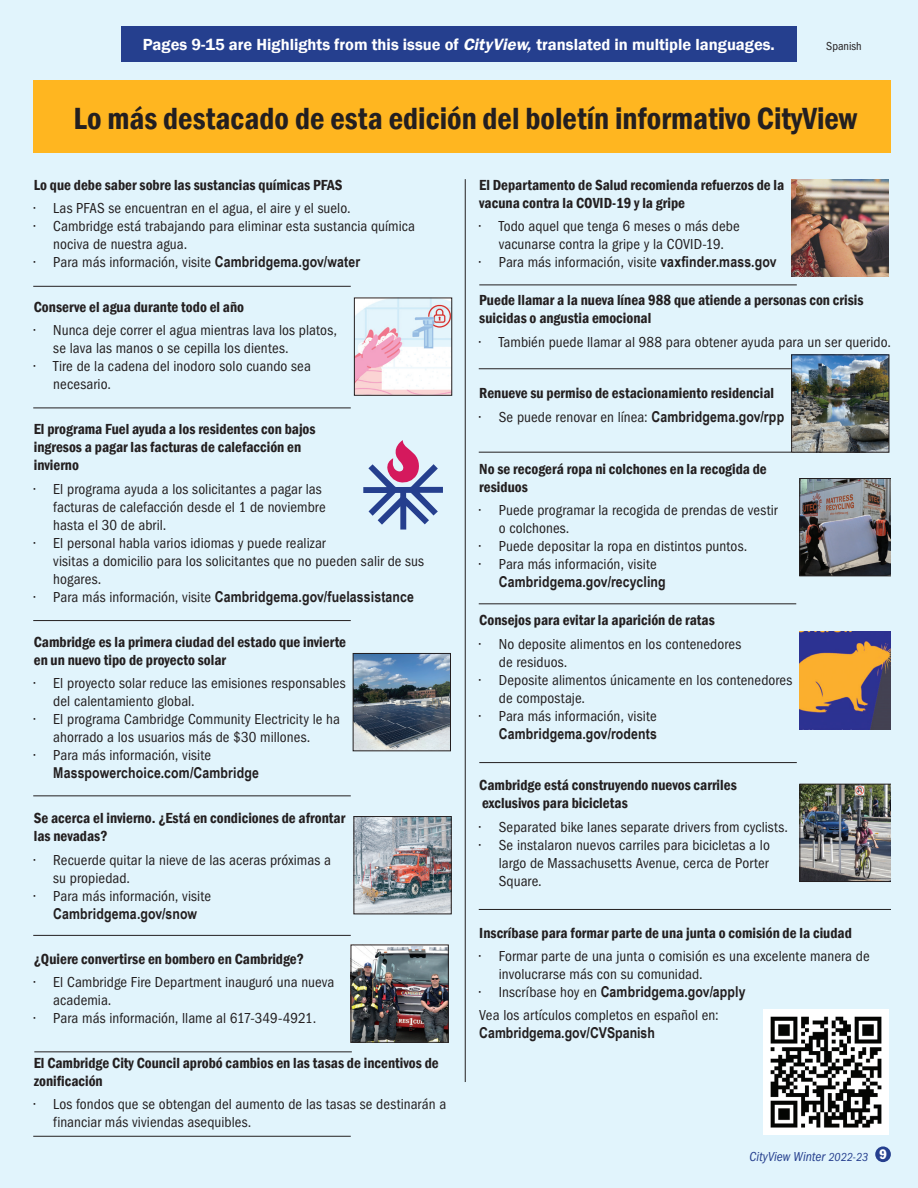
<style>
.page{position:relative;width:918px;height:1188px;background:#e1f4fc}
.page>*{position:absolute;margin:0;border:0;box-sizing:border-box;transform-origin:0 0}
.t1{font:600 condensed 31.5px "Franklin Gothic";color:#231f20}
.Body{font:600 16.5px "Franklin Gothic";color:#fff}
.t2{font:condensed 15px/18px "Franklin Gothic";letter-spacing:.005em;color:#231f20}
.t3{font:600 condensed 15px/18px "Franklin Gothic";color:#231f20}
.t4{font:700 15px/18px "Arial Narrow";letter-spacing:.01em;color:#231f20}
.t5{font:13.5px "Franklin Gothic LT Pro Bk Cm It";letter-spacing:.005em;color:#253f8e}
.t6{font:italic condensed 13.5px "Franklin Gothic";color:#253f8e}
.t7{font:condensed 13.5px "Franklin Gothic Std";color:#fff}
.t8{font:condensed 12px "Franklin Gothic";color:#231f20}
.s1{font-style:italic}
.s2{font-family:"Arial Narrow";font-weight:700;font-stretch:normal}
.s3{font-family:"Franklin Gothic";font-weight:400;font-stretch:condensed}
.s4{font-size:12px}
.s5{font-family:"Franklin Gothic Std";font-stretch:condensed;color:#fff}
</style>
<div class="page">
<div style="left:121px;top:26px;width:676px;height:35px;background:#253f8e"></div>
<div style="left:875px;top:1146px;width:16px;height:16px;background:#253f8e;border-radius:50%"></div>
<div style="left:33px;top:81px;width:858px;height:72px;background:#ffb620"></div>
<hr style="left:33px;top:286px;width:318px;height:1px;background:#231f20">
<img style="left:356px;top:300px;width:94px;height:93px">
<div style="left:354px;top:298px;width:98px;height:97px;border:1px solid #231f20"></div>
<img style="left:356px;top:818px;width:93px;height:94px">
<div style="left:354px;top:816px;width:97px;height:98px;border:1px solid #231f20"></div>
<img style="left:353px;top:947px;width:94px;height:93px">
<div style="left:351px;top:945px;width:98px;height:97px;border:1px solid #231f20"></div>
<img style="left:800px;top:632px;width:91px;height:97px">
<img style="left:800px;top:784px;width:91px;height:98px">
<hr style="left:33px;top:408px;width:318px;height:1px;background:#231f20">
<hr style="left:33px;top:620px;width:318px;height:1px;background:#231f20">
<hr style="left:33px;top:796px;width:318px;height:1px;background:#231f20">
<hr style="left:33px;top:935px;width:318px;height:1px;background:#231f20">
<hr style="left:479px;top:369px;width:317px;height:1px;background:#231f20">
<hr style="left:479px;top:452px;width:317px;height:1px;background:#231f20">
<hr style="left:479px;top:604px;width:317px;height:1px;background:#231f20">
<hr style="left:465px;top:179px;width:1px;height:903px;background:#231f20">
<img style="left:791px;top:179px;width:98px;height:98px">
<hr style="left:33px;top:1136px;width:318px;height:1px;background:#231f20">
<hr style="left:34px;top:1052px;width:318px;height:1px;background:#231f20">
<hr style="left:479px;top:285px;width:318px;height:1px;background:#231f20">
<img style="left:763px;top:1009px;width:126px;height:125px">
<svg style="left:363px;top:440px;width:80px;height:90px"></svg>
<img style="left:793px;top:357px;width:94px;height:93px">
<div style="left:791px;top:355px;width:98px;height:97px;border:1px solid #231f20"></div>
<img style="left:800px;top:478px;width:91px;height:98px">
<hr style="left:479px;top:762px;width:318px;height:1px;background:#231f20">
<hr style="left:479px;top:909px;width:412px;height:1px;background:#231f20">
<img style="left:355px;top:655px;width:94px;height:94px">
<div style="left:353px;top:653px;width:98px;height:98px;border:1px solid #231f20"></div>
<p class="Body" style="left:143px;top:34px;width:634px">Pages 9-15 are Highlights from this issue of <span class="s1">CityView,</span> translated in multiple languages.</p>
<p class="t8" style="left:826px;top:39px;width:37px">Spanish</p>
<p class="Body" style="left:147px;top:36px;width:639px">Pages 9-15 are Highlights from this issue of <span class="s1">CityView,</span> translated in multiple languages.</p>
<p class="t8" style="left:832px;top:41px;width:37px">Spanish</p>
<p class="t1" style="left:74px;top:97px;width:785px">Lo más destacado de esta edición del boletín informativo CityView</p>
<p class="t3" style="left:34px;top:175px;width:310px">Lo que debe saber sobre las sustancias químicas PFAS</p>
<p class="t2" style="left:34px;top:199px;width:318px">• Las PFAS se encuentran en el agua, el aire y el suelo.</p>
<p class="t2" style="left:53px;top:217px;width:363px;text-indent:-20px">• Cambridge está trabajando para eliminar esta sustancia química nociva de nuestra agua.</p>
<p class="t2" style="left:34px;top:253px;width:328px">• Para más información, visite <span class="s2">Cambridgema.gov/water</span></p>
<p class="t3" style="left:34px;top:298px;width:212px">Conserve el agua durante todo el año</p>
<p class="t2" style="left:53px;top:322px;width:285px;text-indent:-20px">• Nunca deje correr el agua mientras lava los platos, se lava las manos o se cepilla los dientes.</p>
<p class="t2" style="left:53px;top:358px;width:259px;text-indent:-20px">• Tire de la cadena del inodoro solo cuando sea necesario.</p>
<p class="t3" style="left:34px;top:420px;width:283px">El programa Fuel ayuda a los residentes con bajos ingresos a pagar las facturas de calefacción en invierno</p>
<p class="t2" style="left:53px;top:480px;width:274px;text-indent:-20px">• El programa ayuda a los solicitantes a pagar las facturas de calefacción desde el 1 de noviembre hasta el 30 de abril.</p>
<p class="t2" style="left:53px;top:534px;width:372px;text-indent:-20px">• El personal habla varios idiomas y puede realizar<br>visitas a domicilio para los solicitantes que no pueden salir de sus hogares.</p>
<p class="t4" style="left:34px;top:587px;width:382px"><span class="s3">• Para más información, visite</span> Cambridgema.gov/fuelassistance</p>
<p class="t3" style="left:34px;top:633px;width:314px">Cambridge es la primera ciudad del estado que invierte en un nuevo tipo de proyecto solar</p>
<p class="t2" style="left:53px;top:674px;width:294px;text-indent:-20px">• El proyecto solar reduce las emisiones responsables del calentamiento global.</p>
<p class="t2" style="left:53px;top:710px;width:288px;text-indent:-20px">• El programa Cambridge Community Electricity le ha ahorrado a los usuarios más de $30 millones.</p>
<p class="t4" style="left:53px;top:745px;width:207px;text-indent:-20px"><span class="s3">• Para más información, visite<br></span>Masspowerchoice.com/Cambridge</p>
<p class="t3" style="left:34px;top:809px;width:313px">Se acerca el invierno. ¿Está en condiciones de afrontar las nevadas?</p>
<p class="t2" style="left:53px;top:851px;width:279px;text-indent:-20px">• Recuerde quitar la nieve de las aceras próximas a su propiedad.</p>
<p class="t2" style="left:34px;top:887px;width:179px;text-align:center">• Para más información, visite<br><span class="s2">Cambridgema.gov/snow</span></p>
<p class="t3" style="left:34px;top:949px;width:272px">¿Quiere convertirse en bombero en Cambridge?</p>
<p class="t2" style="left:53px;top:973px;width:283px;text-indent:-20px">• El Cambridge Fire Department inauguró una nueva academia.</p>
<p class="t2" style="left:34px;top:1009px;width:284px">• Para más información, llame al 617-349-4921.</p>
<p class="t3" style="left:34px;top:1054px;width:406px">El Cambridge City Council aprobó cambios en las tasas de incentivos de zonificación</p>
<p class="t2" style="left:53px;top:1096px;width:394px;text-indent:-20px">• Los fondos que se obtengan del aumento de las tasas se destinarán a financiar más viviendas asequibles.</p>
<p class="t3" style="left:479px;top:175px;width:306px">El Departamento de Salud recomienda refuerzos de la vacuna contra la COVID-19 y la gripe</p>
<p class="t2" style="left:479px;top:217px;width:262px;text-align:center">• Todo aquel que tenga 6 meses o más debe vacunarse contra la gripe y la COVID-19.</p>
<p class="t2" style="left:479px;top:253px;width:299px">• Para más información, visite <span class="s2">vaxfinder.mass.gov</span></p>
<p class="t3" style="left:479px;top:291px;width:386px">Puede llamar a la nueva línea 988 que atiende a personas con crisis suicidas o angustia emocional</p>
<p class="t2" style="left:479px;top:333px;width:413px">• También puede llamar al 988 para obtener ayuda para un ser querido.</p>
<p class="t3" style="left:479px;top:384px;width:296px">Renueve su permiso de estacionamiento residencial</p>
<p class="t2" style="left:479px;top:408px;width:306px">• Se puede renovar en línea: <span class="s2">Cambridgema.gov/rpp</span></p>
<p class="t3" style="left:479px;top:459px;width:289px">No se recogerá ropa ni colchones en la recogida de residuos</p>
<p class="t2" style="left:499px;top:501px;width:280px;text-indent:-19px">• Puede programar la recogida de prendas de vestir o colchones.</p>
<p class="t2" style="left:479px;top:537px;width:270px">• Puede depositar la ropa en distintos puntos.</p>
<p class="t2" style="left:499px;top:555px;width:168px;text-indent:-19px">• Para más información, visite<br><span class="s2">Cambridgema.gov/recycling</span></p>
<p class="t3" style="left:479px;top:611px;width:237px">Consejos para evitar la aparición de ratas</p>
<p class="t2" style="left:499px;top:635px;width:244px;text-indent:-19px">• No deposite alimentos en los contenedores de residuos.</p>
<p class="t2" style="left:499px;top:671px;width:295px;text-indent:-19px">• Deposite alimentos únicamente en los contenedores de compostaje.</p>
<p class="t2" style="left:479px;top:707px;width:179px;text-align:right">• Para más información, visite<br><span class="s2">Cambridgema.gov/rodents</span></p>
<p class="t3" style="left:479px;top:776px;width:259px">Cambridge está construyendo nuevos carriles exclusivos para bicicletas</p>
<p class="t2" style="left:479px;top:818px;width:310px">• Separated bike lanes separate drivers from cyclists.</p>
<p class="t2" style="left:499px;top:836px;width:273px;text-align:justify;text-indent:-20px">• Se instalaron nuevos carriles para bicicletas a lo largo de Massachusetts Avenue, cerca de Porter Square.</p>
<p class="t3" style="left:479px;top:923px;width:374px">Inscríbase para formar parte de una junta o comisión de la ciudad</p>
<p class="t2" style="left:499px;top:947px;width:372px;text-indent:-20px">• Formar parte de una junta o comisión es una excelente manera de involucrarse más con su comunidad.</p>
<p class="t2" style="left:479px;top:980px;width:268px;line-height:23.4px">• Inscríbase hoy en <span class="s2">Cambridgema.gov/apply<br></span>Vea los artículos completos en español en:</p>
<p class="t4" style="left:479px;top:1023px;width:177px">Cambridgema.gov/CVSpanish</p>
<p class="t6" style="left:749px;top:1149px;width:120px">CityView Winter <span class="s4">2022-23</span></p>
<p class="t7" style="left:879px;top:1146px;width:9px">9</p>
<p class="t5" style="left:770px;top:1151px;width:125px">CityView Winter <span class="s4">2022-23</span> <span class="s5">9</span></p>
</div>
